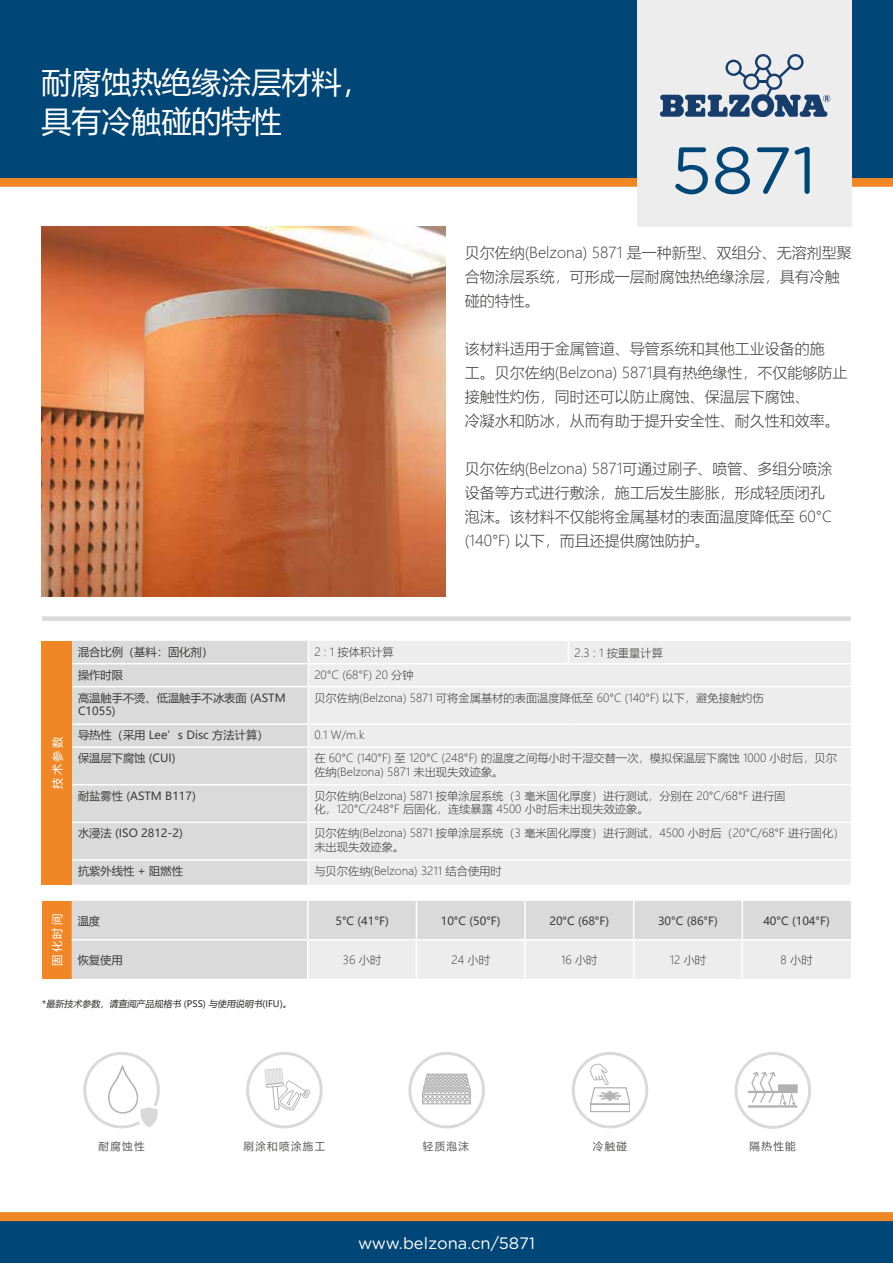
<style>
.page{position:relative;width:893px;height:1263px;background:#fff}
.page>*{position:absolute;margin:0;border:0;box-sizing:border-box;transform-origin:0 0}
.t1{font:66px "Gotham Rounded";color:#004676}
.t2{font:30px/39px "Microsoft Ya Hei";color:#fff}
.t3{font:16.5px "Gotham Rounded";color:#fff}
.t4{font:300 15px/24px "Microsoft Ya Hei";color:#3c3c3b}
.t5{font:300 11.25px/13.5px "Microsoft Ya Hei";color:#3c3c3b}
.t6{font:11.25px/13.5px "Microsoft Ya Hei";color:#3c3c3b}
.t7{font:11.25px "Microsoft Ya Hei";letter-spacing:.2em;color:#fff}
.t8{font:10.5px "Microsoft Ya Hei";letter-spacing:.13em;color:#575756}
.t9{font:9px "Microsoft Ya Hei";color:#282827}
</style>
<div class="page">
<div style="left:0;top:178px;width:893px;height:9px;background:#f18625"></div>
<div style="left:0;top:0;width:893px;height:178px;background:#004676"></div>
<div style="left:0;top:1220px;width:893px;height:43px;background:#004676"></div>
<div style="left:42px;top:616px;width:809px;height:5px;background:#dadada"></div>
<div style="left:638px;top:0;width:214px;height:226px;background:#ededed"></div>
<svg style="left:660px;top:54px;width:170px;height:63px"></svg>
<div style="left:0;top:1212px;width:893px;height:9px;background:#f18625"></div>
<img style="left:42px;top:226px;width:404px;height:370px">
<svg style="left:83px;top:1052px;width:77px;height:76px"></svg>
<svg style="left:246px;top:1052px;width:77px;height:76px"></svg>
<svg style="left:409px;top:1052px;width:76px;height:76px"></svg>
<svg style="left:572px;top:1052px;width:76px;height:76px"></svg>
<svg style="left:735px;top:1052px;width:76px;height:76px"></svg>
<div style="left:42px;top:901px;width:30px;height:78px;background:#f18626"></div>
<div style="left:72px;top:901px;width:669px;height:78px;background:#dadada"></div>
<div style="left:742px;top:901px;width:109px;height:39px;background:#dadada"></div>
<div style="left:309px;top:940px;width:432px;height:39px;background:#ededed"></div>
<div style="left:742px;top:940px;width:109px;height:39px;background:#ededed"></div>
<hr style="left:307px;top:901px;width:2px;height:38px;background:#fff">
<hr style="left:416px;top:901px;width:1px;height:38px;background:#fff">
<hr style="left:524px;top:901px;width:2px;height:38px;background:#fff">
<hr style="left:633px;top:901px;width:1px;height:38px;background:#fff">
<hr style="left:72px;top:939px;width:236px;height:1px;background:#fff">
<hr style="left:308px;top:939px;width:108px;height:1px;background:#fff">
<hr style="left:307px;top:940px;width:2px;height:39px;background:#fff">
<hr style="left:416px;top:939px;width:109px;height:1px;background:#fff">
<hr style="left:416px;top:940px;width:1px;height:39px;background:#fff">
<hr style="left:525px;top:939px;width:109px;height:1px;background:#fff">
<hr style="left:524px;top:940px;width:2px;height:39px;background:#fff">
<hr style="left:634px;top:939px;width:108px;height:1px;background:#fff">
<hr style="left:633px;top:940px;width:1px;height:39px;background:#fff">
<hr style="left:742px;top:939px;width:109px;height:1px;background:#fff">
<hr style="left:741px;top:901px;width:2px;height:38px;background:#fff">
<hr style="left:741px;top:940px;width:2px;height:39px;background:#fff">
<div style="left:42px;top:641px;width:30px;height:244px;background:#f18626"></div>
<div style="left:72px;top:641px;width:236px;height:244px;background:#dadada"></div>
<div style="left:309px;top:641px;width:542px;height:244px;background:#ededed"></div>
<div style="left:568px;top:641px;width:283px;height:23px;background:#ededed"></div>
<hr style="left:72px;top:663px;width:236px;height:1px;background:#fff">
<hr style="left:72px;top:686px;width:236px;height:1px;background:#fff">
<hr style="left:72px;top:723px;width:236px;height:2px;background:#fff">
<hr style="left:72px;top:746px;width:236px;height:2px;background:#fff">
<hr style="left:72px;top:784px;width:236px;height:1px;background:#fff">
<hr style="left:72px;top:822px;width:236px;height:1px;background:#fff">
<hr style="left:72px;top:859px;width:236px;height:2px;background:#fff">
<hr style="left:308px;top:663px;width:260px;height:1px;background:#fff">
<hr style="left:568px;top:663px;width:283px;height:1px;background:#fff">
<hr style="left:308px;top:686px;width:260px;height:1px;background:#fff">
<hr style="left:568px;top:686px;width:283px;height:1px;background:#fff">
<hr style="left:308px;top:723px;width:260px;height:2px;background:#fff">
<hr style="left:568px;top:723px;width:283px;height:2px;background:#fff">
<hr style="left:308px;top:746px;width:260px;height:2px;background:#fff">
<hr style="left:568px;top:746px;width:283px;height:2px;background:#fff">
<hr style="left:308px;top:784px;width:260px;height:1px;background:#fff">
<hr style="left:568px;top:784px;width:283px;height:1px;background:#fff">
<hr style="left:308px;top:822px;width:260px;height:1px;background:#fff">
<hr style="left:568px;top:822px;width:283px;height:1px;background:#fff">
<hr style="left:308px;top:859px;width:260px;height:2px;background:#fff">
<hr style="left:568px;top:859px;width:283px;height:2px;background:#fff">
<svg style="left:568px;top:641px;width:1px;height:22px"></svg>
<h2 class="t2" style="left:41px;top:62px;width:332px">耐腐蚀热绝缘涂层材料，具有冷触碰的特性</h2>
<h1 class="t1" style="left:671px;top:125px;width:146px">5871</h1>
<h3 class="t4" style="left:465px;top:241px;width:389px">贝尔佐纳(Belzona) 5871 是一种新型、双组分、无溶剂型聚合物涂层系统，可形成一层耐腐蚀热绝缘涂层，具有冷触碰的特性。</h3>
<h3 class="t4" style="left:465px;top:337px;width:384px">该材料适用于金属管道、导管系统和其他工业设备的施<br>工。贝尔佐纳(Belzona) 5871具有热绝缘性，不仅能够防止接触性灼伤，同时还可以防止腐蚀、保温层下腐蚀、<br>冷凝水和防冰，从而有助于提升安全性、耐久性和效率。</h3>
<h3 class="t4" style="left:465px;top:457px;width:369px">贝尔佐纳(Belzona) 5871可通过刷子、喷管、多组分喷涂设备等方式进行敷涂，施工后发生膨胀，形成轻质闭孔泡沫。该材料不仅能将金属基材的表面温度降低至 60°C (140°F) 以下，而且还提供腐蚀防护。</h3>
<p class="t7" style="left:50px;top:789px;width:53px;rotate:-90deg">技术参数</p>
<p class="t6" style="left:78px;top:645px;width:136px">混合比例（基料：固化剂）</p>
<p class="t5" style="left:314px;top:645px;width:81px">2 : 1 按体积计算</p>
<p class="t5" style="left:574px;top:646px;width:90px">2.3 : 1 按重量计算</p>
<p class="t6" style="left:78px;top:667px;width:46px">操作时限</p>
<p class="t5" style="left:314px;top:668px;width:101px">20°C (68°F) 20 分钟</p>
<p class="t6" style="left:78px;top:690px;width:209px">高温触手不烫、低温触手不冰表面 (ASTM<br>C1055)</p>
<p class="t5" style="left:314px;top:690px;width:451px">贝尔佐纳(Belzona) 5871 可将金属基材的表面温度降低至 60°C (140°F) 以下，避免接触灼伤</p>
<p class="t6" style="left:78px;top:728px;width:192px">导热性（采用 Lee’s Disc 方法计算）</p>
<p class="t5" style="left:314px;top:728px;width:52px">0.1 W/m.k</p>
<p class="t6" style="left:78px;top:751px;width:99px">保温层下腐蚀 (CUI)</p>
<p class="t5" style="left:314px;top:751px;width:524px">在 60°C (140°F) 至 120°C (248°F) 的温度之间每小时干湿交替一次，模拟保温层下腐蚀 1000 小时后，贝尔佐纳(Belzona) 5871 未出现失效迹象。</p>
<p class="t6" style="left:78px;top:789px;width:119px">耐盐雾性 (ASTM B117)</p>
<p class="t5" style="left:314px;top:789px;width:473px">贝尔佐纳(Belzona) 5871 按单涂层系统（3 毫米固化厚度）进行测试，分别在 20°C/68°F 进行固化，120°C/248°F 后固化，连续暴露 4500 小时后未出现失效迹象。</p>
<p class="t6" style="left:78px;top:826px;width:106px">水浸法 (ISO 2812-2)</p>
<p class="t5" style="left:314px;top:826px;width:532px">贝尔佐纳(Belzona) 5871 按单涂层系统（3 毫米固化厚度）进行测试，4500 小时后（20°C/68°F 进行固化）未出现失效迹象。</p>
<p class="t6" style="left:78px;top:864px;width:107px">抗紫外线性 + 阻燃性</p>
<p class="t5" style="left:314px;top:864px;width:189px">与贝尔佐纳(Belzona) 3211 结合使用时</p>
<p class="t7" style="left:50px;top:966px;width:53px;rotate:-90deg">固化时间</p>
<p class="t6" style="left:78px;top:914px;width:24px">温度</p>
<p class="t6" style="left:335px;top:914px;width:55px">5°C (41°F)</p>
<p class="t6" style="left:441px;top:914px;width:61px">10°C (50°F)</p>
<p class="t6" style="left:549px;top:914px;width:61px">20°C (68°F)</p>
<p class="t6" style="left:658px;top:914px;width:61px">30°C (86°F)</p>
<p class="t6" style="left:763px;top:914px;width:68px">40°C (104°F)</p>
<p class="t6" style="left:78px;top:952px;width:46px">恢复使用</p>
<p class="t5" style="left:343px;top:953px;width:40px">36 小时</p>
<p class="t5" style="left:451px;top:953px;width:40px">24 小时</p>
<p class="t5" style="left:561px;top:953px;width:38px">16 小时</p>
<p class="t5" style="left:670px;top:953px;width:38px">12 小时</p>
<p class="t5" style="left:781px;top:953px;width:34px">8 小时</p>
<p class="t9" style="left:42px;top:997px;width:253px">* 最新技术参数，请查阅产品规格书 ( P S S ) 与使用说明书( I F U ) 。</p>
<p class="t8" style="left:99px;top:1139px;width:48px">耐腐蚀性</p>
<p class="t8" style="left:244px;top:1139px;width:83px">刷涂和喷涂施工</p>
<p class="t8" style="left:423px;top:1139px;width:48px">轻质泡沫</p>
<p class="t8" style="left:593px;top:1139px;width:36px">冷触碰</p>
<p class="t8" style="left:750px;top:1139px;width:48px">隔热性能</p>
<h3 class="t3" style="left:358px;top:1231px;width:178px">www.belzona.cn/5871</h3>
</div>
